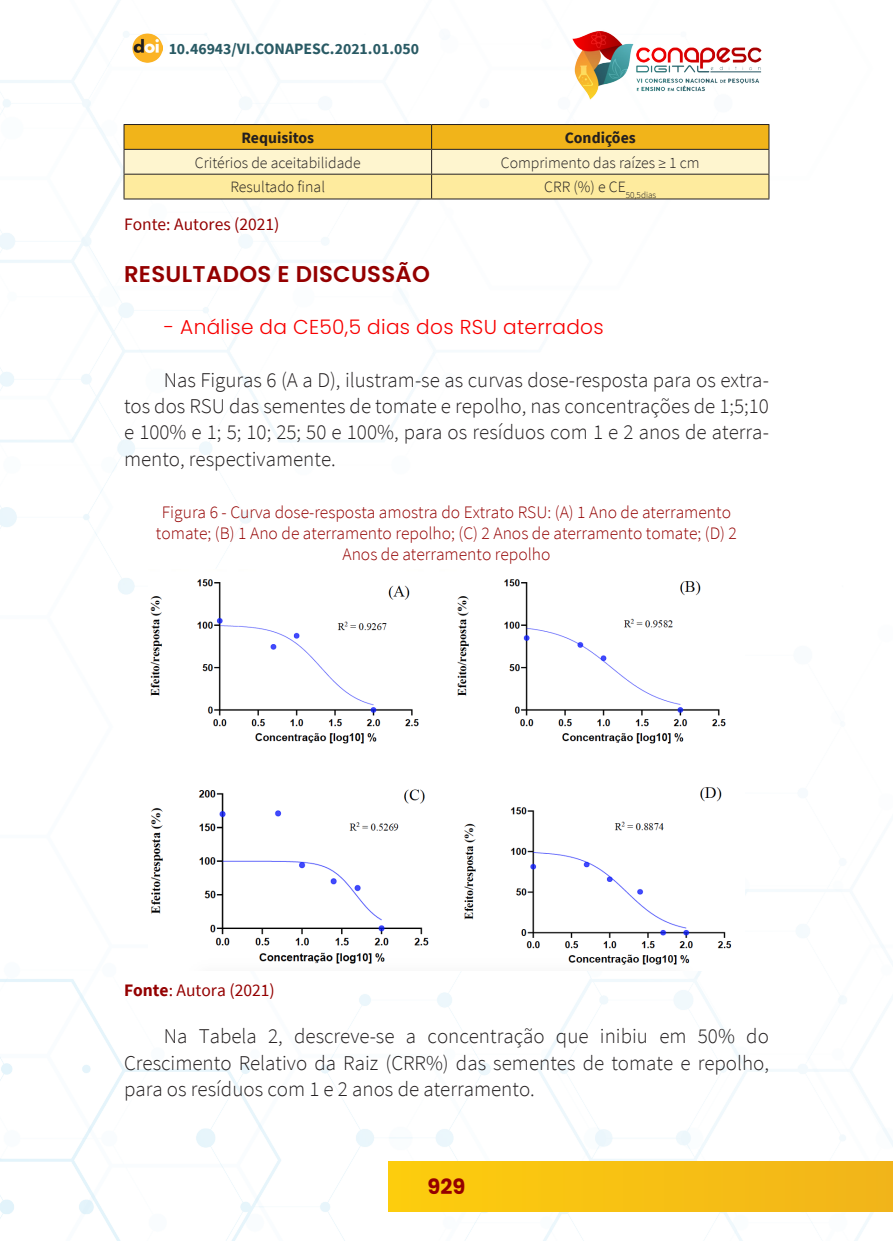
<style>
.page{position:relative;width:893px;height:1241px;background:#fff}
.page>*{position:absolute;margin:0;border:0;box-sizing:border-box;transform-origin:0 0}
._9_SUBTÍTULO_1{font:600 22.75px "Poppins";letter-spacing:.015em;color:#940000}
._7_CORPO{font:300 21px/26.2px "Source Sans Pro";color:#231f20;text-align:justify}
.t1{font:700 21px "Poppins";color:#940000}
._11_SUBTITULO_3{font:300 20.12px "Poppins";letter-spacing:.015em;color:#f80000}
._12_LEGENDAS{font:300 17.5px/21px "Source Sans Pro";color:#940000;text-align:center}
._13_FONTES{font:17.5px "Source Sans Pro";color:#940000}
._16_TABELA_CELULAS{font:300 15.75px "Source Sans Pro";color:#231f20}
.t2{font:700 15.75px "Source Sans Pro";color:#295a64}
._16_TABELA_CELULAS-2{font:700 15.75px "Source Sans Pro";color:#231f20}
.s1{font-weight:700}
</style>
<div class="page">
<div style="left:389px;top:1161px;width:504px;height:49px;background:#f7c113"></div>
<img style="left:572px;top:31px;width:190px;height:69px">
<img style="left:132px;top:33px;width:30px;height:30px">
<svg style="left:124px;top:124px;width:645px;height:74px;background:#f0d37d"></svg>
<hr style="left:124px;top:198px;width:308px;height:1px;background:#231f20">
<hr style="left:432px;top:198px;width:337px;height:1px;background:#231f20">
<img style="left:150px;top:579px;width:582px;height:386px">
<p class="t2" style="left:169px;top:38px;width:252px">10.46943/VI.CONAPESC.2021.01.050</p>
<p class="_16_TABELA_CELULAS-2" style="left:241px;top:127px;width:74px">Requisitos</p>
<p class="_16_TABELA_CELULAS-2" style="left:565px;top:127px;width:73px">Condições</p>
<p class="_16_TABELA_CELULAS" style="left:195px;top:153px;width:167px">Critérios de aceitabilidade</p>
<p class="_16_TABELA_CELULAS" style="left:501px;top:153px;width:200px">Comprimento das raízes ≥ 1 cm</p>
<p class="_16_TABELA_CELULAS" style="left:231px;top:177px;width:96px">Resultado final</p>
<p class="_16_TABELA_CELULAS" style="left:544px;top:177px;width:114px">CRR (%) e CE<sub>50,5dias</sub></p>
<p class="_13_FONTES" style="left:124px;top:213px;width:157px">Fonte: Autores (2021)</p>
<p class="_9_SUBTÍTULO_1" style="left:124px;top:260px;width:308px">RESULTADOS E DISCUSSÃO</p>
<p class="_11_SUBTITULO_3" style="left:164px;top:315px;width:442px">- Análise da CE50,5 dias dos RSU aterrados</p>
<p class="_7_CORPO" style="left:124px;top:366px;width:646px;text-indent:40px">Nas Figuras 6 (A a D), ilustram-se as curvas dose-resposta para os extra&shy;tos dos RSU das sementes de tomate e repolho, nas concentrações de 1;5;10 e 100% e 1; 5; 10; 25; 50 e 100%, para os resíduos com 1 e 2 anos de aterra&shy;mento, respectivamente.</p>
<p class="_12_LEGENDAS" style="left:156px;top:501px;width:582px">Figura 6 - Curva dose-resposta amostra do Extrato RSU: (A) 1 Ano de aterramento tomate; (B) 1 Ano de aterramento repolho; (C) 2 Anos de aterramento tomate; (D) 2<br>Anos de aterramento repolho</p>
<p class="_13_FONTES" style="left:124px;top:979px;width:152px"><span class="s1">Fonte</span>: Autora (2021)</p>
<p class="_7_CORPO" style="left:124px;top:1023px;width:646px;text-indent:40px">Na Tabela 2, descreve-se a concentração que inibiu em 50% do Crescimento Relativo da Raiz (CRR%) das sementes de tomate e repolho, para os resíduos com 1 e 2 anos de aterramento.</p>
<p class="t1" style="left:428px;top:1173px;width:39px">929</p>
</div>
